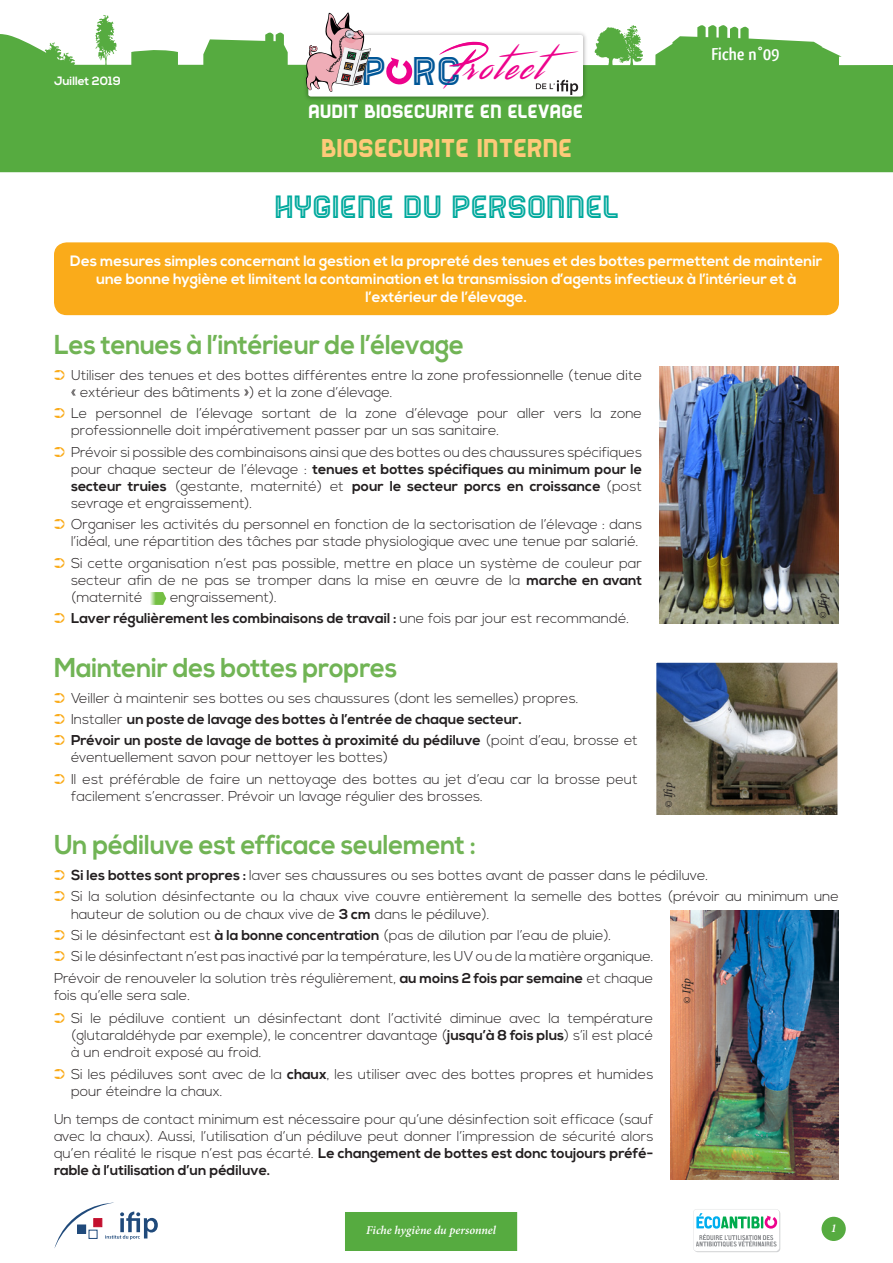
<style>
.page{position:relative;width:893px;height:1263px;background:#fff}
.page>*{position:absolute;margin:0;border:0;box-sizing:border-box;transform-origin:0 0}
.t1{font:39.6px "Streamster";letter-spacing:.1em;color:#ed028c}
.titre_chapitre{font:37.5px "Bender Inline";color:#00a99d}
.sur_titre_chapitre{font:30px "Bender Solid";color:#feca79}
.titre1{font:700 27.3px "Nexa";letter-spacing:-.01em;color:#71b455;scale:.94 1}
.t2{font:22.35px "Bender Solid";color:#fff}
.t3{font:700 18px "Qlassik";color:#fff}
.intro-chapeau{font:700 15px/18px "Nexa";color:#fff;text-align:center}
.courant_avec{font:300 14.25px/17.1px "Nexa";color:#231f20}
.t4{font:700 14.25px "Nexa";color:#231f20}
.courant{font:300 14.25px/17.1px "Nexa";color:#231f20}
.t5{font:italic 600 12px "Minion Pro";letter-spacing:-.005em;color:#fff}
.source{font:italic 12px "Minion Pro";color:#231f20}
.t6{font:700 12px "Nexa";color:#fff}
.s1{font-family:"Bender Inline";font-size:46.65px;color:#005697}
.s2{color:#faab1a}
.s3{font-weight:700}
.s4{font-weight:300}
.s5{font-size:10.5px}
</style>
<div class="page">
<div style="left:821px;top:1217px;width:25px;height:24px;background:#56ab40;border-radius:50%"></div>
<div style="left:345px;top:1212px;width:172px;height:39px;background:#56ab40"></div>
<div style="left:694px;top:1210px;width:86px;height:42px;background:#dadbdc;border-radius:4px"></div>
<svg style="left:693px;top:1209px;width:86px;height:42px;background:#cee1df"></svg>
<svg style="left:54px;top:1202px;width:104px;height:46px"></svg>
<svg style="left:0;top:15px;width:893px;height:157px;fill:#56ab40"></svg>
<div style="left:54px;top:242px;width:785px;height:73px;background:#faab1a;border-radius:13px"></div>
<svg style="left:150px;top:592px;width:16px;height:13px"></svg>
<img style="left:303px;top:28px;width:286px;height:75px">
<svg style="left:305px;top:12px;width:278px;height:85px"></svg>
<img style="left:659px;top:367px;width:180px;height:256px">
<img style="left:670px;top:910px;width:169px;height:269px">
<img style="left:658px;top:664px;width:178px;height:149px">
<div style="left:655px;top:661px;width:184px;height:155px;border:2px solid #fff"></div>
<div style="left:54px;top:76px;width:99px;height:32px;background:#56ab40"></div>
<div style="left:682px;top:47px;width:126px;height:14px;background:#56ab40"></div>
<p class="t6" style="left:54px;top:74px;width:68px">Juillet 2019</p>
<p class="t1" style="left:362px;top:42px;width:220px"><span class="s1">P RC</span>Protect</p>
<p class="t2" style="left:308px;top:100px;width:276px">AUDIT BIOSECURITE EN ELEVAGE</p>
<p class="sur_titre_chapitre" style="left:321px;top:133px;width:252px">BIOSECURITE INTERNE</p>
<p class="titre_chapitre" style="left:274px;top:187px;width:346px">HYGIENE DU PERSONNEL</p>
<p class="t3" style="left:711px;top:44px;width:70px">Fiche n°09</p>
<p class="intro-chapeau" style="left:70px;top:253px;width:754px">Des mesures simples concernant la gestion et la propreté des tenues et des bottes permettent de maintenir une bonne hygiène et limitent la contamination et la transmission d’agents infectieux à l’intérieur et à l’extérieur de l’élevage.</p>
<p class="titre1" style="left:54px;top:329px;width:438px">Les tenues à l’intérieur de l’élevage</p>
<p class="courant_avec" style="left:71px;top:367px;width:573px;text-indent:-17px"><span class="s2">➲</span> Utiliser des tenues et des bottes différentes entre la zone professionnelle (tenue dite « extérieur des bâtiments ») et la zone d’élevage.</p>
<p class="courant_avec" style="left:71px;top:405px;width:573px;text-indent:-17px"><span class="s2">➲</span> Le personnel de l’élevage sortant de la zone d’élevage pour aller vers la zone professionnelle doit impérativement passer par un sas sanitaire.</p>
<p class="courant_avec" style="left:71px;top:444px;width:573px;text-align:justify;text-indent:-17px"><span class="s2">➲</span> Prévoir si possible des combinaisons ainsi que des bottes ou des chaussures spécifiques pour chaque secteur de l’élevage : <span class="s3">tenues et bottes spécifiques au minimum pour le secteur truies</span> (gestante, maternité) et <span class="s3">pour le secteur porcs en croissance</span> (post sevrage et engraissement).</p>
<p class="courant_avec" style="left:54px;top:516px;width:590px;text-align:right"><span class="s2">➲</span> Organiser les activités du personnel en fonction de la sectorisation de l’élevage : dans l’idéal, une répartition des tâches par stade physiologique avec une tenue par salarié.</p>
<p class="courant_avec" style="left:71px;top:555px;width:573px;text-align:justify;text-indent:-17px"><span class="s2">➲</span> Si cette organisation n’est pas possible, mettre en place un système de couleur par secteur afin de ne pas se tromper dans la mise en œuvre de la <span class="s3">marche en avant </span>(maternité</p>
<p class="courant_avec" style="left:170px;top:589px;width:108px">engraissement).</p>
<p class="t4" style="left:54px;top:610px;width:577px"><span class="s2">➲</span> Laver régulièrement les combinaisons de travail : <span class="s4">une fois par jour est recommandé.</span></p>
<p class="titre1" style="left:54px;top:652px;width:367px">Maintenir des bottes propres</p>
<p class="courant_avec" style="left:54px;top:690px;width:526px"><span class="s2">➲</span> Veiller à maintenir ses bottes ou ses chaussures (dont les semelles) propres.</p>
<p class="t4" style="left:54px;top:711px;width:469px"><span class="s2">➲</span> <span class="s4">Installer</span> un poste de lavage des bottes à l’entrée de chaque secteur.</p>
<p class="courant_avec" style="left:71px;top:732px;width:568px;text-indent:-17px"><span class="s2">➲</span> <span class="s3">Prévoir un poste de lavage de bottes à proximité du pédiluve</span> (point d’eau, brosse et éventuellement savon pour nettoyer les bottes)</p>
<p class="courant_avec" style="left:71px;top:771px;width:568px;text-indent:-17px"><span class="s2">➲</span> Il est préférable de faire un nettoyage des bottes au jet d’eau car la brosse peut facilement s’encrasser. Prévoir un lavage régulier des brosses.</p>
<p class="titre1" style="left:54px;top:829px;width:450px">Un pédiluve est efficace seulement :</p>
<p class="courant_avec" style="left:54px;top:867px;width:656px"><span class="s2">➲</span> <span class="s3">Si les bottes sont propres :</span> laver ses chaussures ou ses bottes avant de passer dans le pédiluve.</p>
<p class="courant_avec" style="left:71px;top:889px;width:769px;text-indent:-17px"><span class="s2">➲</span> Si la solution désinfectante ou la chaux vive couvre entièrement la semelle des bottes (prévoir au minimum une hauteur de solution ou de chaux vive de <span class="s3">3 cm</span> dans le pédiluve).</p>
<p class="courant_avec" style="left:54px;top:927px;width:559px"><span class="s2">➲</span> Si le désinfectant est <span class="s3">à la bonne concentration</span> (pas de dilution par l’eau de pluie).</p>
<p class="courant_avec" style="left:54px;top:948px;width:601px"><span class="s2">➲</span> Si le désinfectant n’est pas inactivé par la température, les UV ou de la matière organique.</p>
<p class="courant" style="left:54px;top:970px;width:601px">Prévoir de renouveler la solution très régulièrement, <span class="s3">au moins 2 fois par semaine</span> et chaque fois qu’elle sera sale.</p>
<p class="courant_avec" style="left:71px;top:1010px;width:584px;text-align:justify;text-indent:-17px"><span class="s2">➲</span> Si le pédiluve contient un désinfectant dont l’activité diminue avec la température (glutaraldéhyde par exemple), le concentrer davantage (<span class="s3">jusqu’à 8 fois plus</span>) s’il est placé à un endroit exposé au froid.</p>
<p class="courant_avec" style="left:71px;top:1066px;width:584px;text-indent:-17px"><span class="s2">➲</span> Si les pédiluves sont avec de la <span class="s3">chaux</span>, les utiliser avec des bottes propres et humides pour éteindre la chaux.</p>
<p class="courant_avec" style="left:54px;top:1111px;width:601px;text-align:justify">Un temps de contact minimum est nécessaire pour qu’une désinfection soit efficace (sauf avec la chaux). Aussi, l’utilisation d’un pédiluve peut donner l’impression de sécurité alors qu’en réalité le risque n’est pas écarté. <span class="s3">Le changement de bottes est donc toujours préfé&shy;rable à l’utilisation d’un pédiluve.</span></p>
<p class="source" style="left:814px;top:619px;width:28px;rotate:-90deg"><span class="s5">©</span> Ifip</p>
<p class="source" style="left:660px;top:808px;width:28px;rotate:-90deg"><span class="s5">©</span> Ifip</p>
<p class="source" style="left:678px;top:1003px;width:28px;rotate:-90deg"><span class="s5">©</span> Ifip</p>
<p class="t5" style="left:366px;top:1222px;width:131px">Fiche hygiène du personnel</p>
<p class="t5" style="left:831px;top:1220px;width:7px">1</p>
</div>
